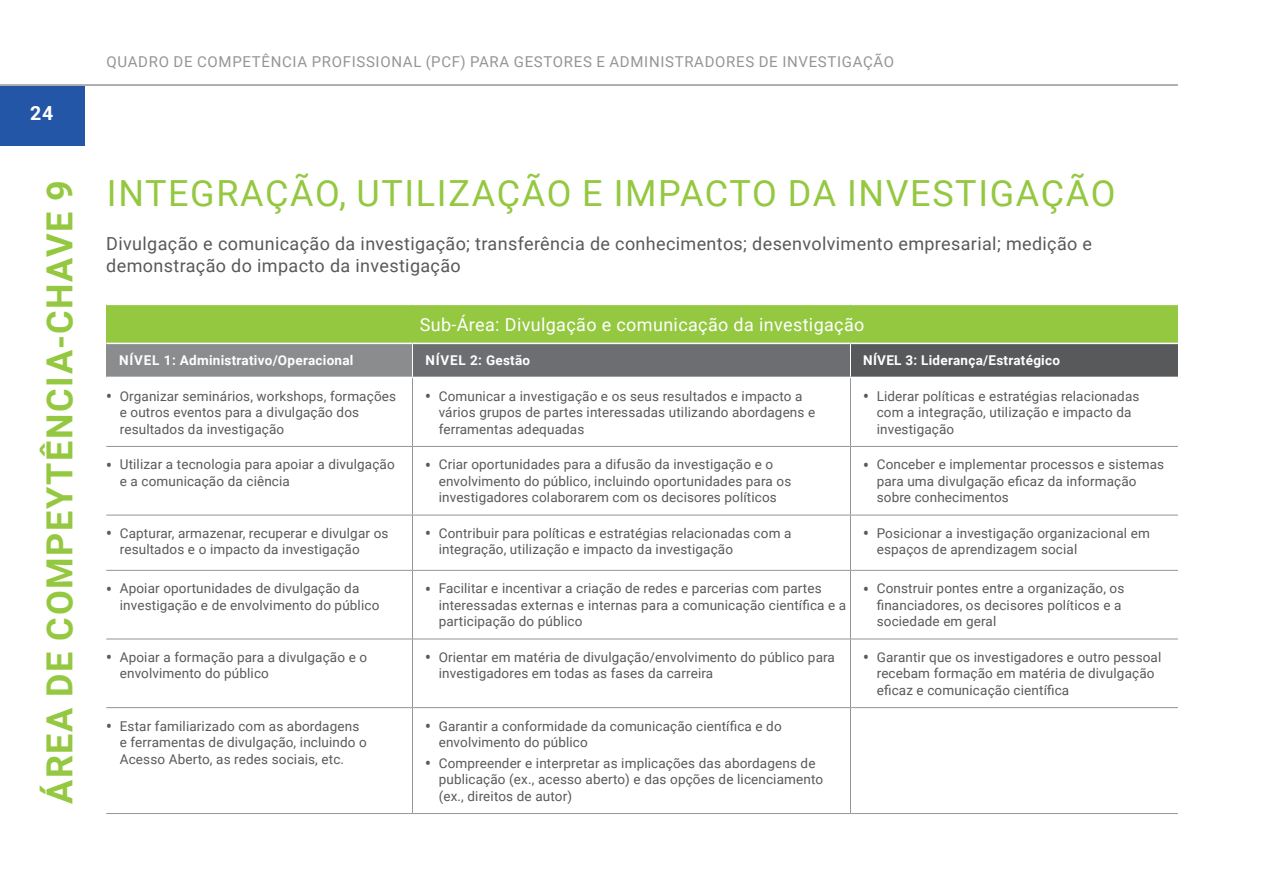
<style>
.page{position:relative;width:1263px;height:893px;background:#fff}
.page>*{position:absolute;margin:0;border:0;box-sizing:border-box;transform-origin:0 0}
.t1{font:36px "Roboto";letter-spacing:.045em;color:#94c840}
.t2{font:700 36px "Roboto";letter-spacing:.045em;color:#94c840}
.t3{font:700 19.5px "Roboto";color:#fff}
.t4{font:18px/22.5px "Roboto";letter-spacing:.02em;color:#58595b}
.t5{font:18px "Roboto";letter-spacing:.02em;color:#fff}
.t6{font:15px "Roboto";letter-spacing:.045em;color:#939598}
.t7{font:13.5px/16.5px "Roboto";letter-spacing:.01em;color:#58595b}
.t8{font:700 13.5px "Roboto";letter-spacing:.02em;color:#fff}
.s1{font-weight:500;font-size:16.5px}
</style>
<div class="page">
<div style="left:0;top:86px;width:85px;height:59px;background:#2356a7"></div>
<hr style="left:0;top:84px;width:1178px;height:2px;background:#939598">
<div style="left:106px;top:304px;width:1072px;height:39px;background:#94c840"></div>
<div style="left:106px;top:343px;width:306px;height:34px;background:#8a8c8e"></div>
<div style="left:412px;top:343px;width:438px;height:34px;background:#6d6e71"></div>
<div style="left:850px;top:343px;width:328px;height:34px;background:#58595b"></div>
<svg style="left:106px;top:514px;width:1072px;height:195px"></svg>
<hr style="left:106px;top:304px;width:306px;height:1px;background:#fff">
<hr style="left:412px;top:304px;width:438px;height:1px;background:#fff">
<hr style="left:850px;top:304px;width:328px;height:1px;background:#fff">
<hr style="left:106px;top:343px;width:306px;height:1px;background:#fff">
<hr style="left:412px;top:343px;width:438px;height:1px;background:#fff">
<hr style="left:850px;top:343px;width:328px;height:1px;background:#fff">
<hr style="left:412px;top:378px;width:1px;height:68px;background:#939598">
<hr style="left:850px;top:378px;width:1px;height:68px;background:#939598">
<hr style="left:106px;top:446px;width:306px;height:1px;background:#939598">
<hr style="left:412px;top:446px;width:438px;height:1px;background:#939598">
<hr style="left:412px;top:447px;width:1px;height:68px;background:#939598">
<hr style="left:850px;top:446px;width:328px;height:1px;background:#939598">
<hr style="left:850px;top:447px;width:1px;height:68px;background:#939598">
<hr style="left:106px;top:515px;width:306px;height:1px;background:#939598">
<hr style="left:412px;top:515px;width:438px;height:1px;background:#939598">
<hr style="left:412px;top:515px;width:1px;height:55px;background:#939598">
<hr style="left:850px;top:515px;width:328px;height:1px;background:#939598">
<hr style="left:850px;top:515px;width:1px;height:55px;background:#939598">
<hr style="left:106px;top:570px;width:306px;height:1px;background:#939598">
<hr style="left:412px;top:570px;width:438px;height:1px;background:#939598">
<hr style="left:412px;top:571px;width:1px;height:68px;background:#939598">
<hr style="left:850px;top:570px;width:328px;height:1px;background:#939598">
<hr style="left:850px;top:571px;width:1px;height:68px;background:#939598">
<hr style="left:106px;top:639px;width:306px;height:1px;background:#939598">
<hr style="left:412px;top:639px;width:438px;height:1px;background:#939598">
<hr style="left:412px;top:639px;width:1px;height:68px;background:#939598">
<hr style="left:850px;top:639px;width:328px;height:1px;background:#939598">
<hr style="left:850px;top:639px;width:1px;height:68px;background:#939598">
<hr style="left:106px;top:707px;width:306px;height:1px;background:#939598">
<hr style="left:412px;top:707px;width:438px;height:1px;background:#939598">
<hr style="left:412px;top:708px;width:1px;height:105px;background:#939598">
<hr style="left:850px;top:707px;width:328px;height:1px;background:#939598">
<hr style="left:850px;top:708px;width:1px;height:105px;background:#939598">
<hr style="left:106px;top:813px;width:306px;height:1px;background:#939598">
<hr style="left:412px;top:813px;width:438px;height:1px;background:#939598">
<hr style="left:850px;top:813px;width:328px;height:1px;background:#939598">
<hr style="left:412px;top:344px;width:1px;height:33px;background:#fff">
<hr style="left:850px;top:344px;width:1px;height:33px;background:#fff">
<h2 class="t3" style="left:30px;top:100px;width:25px">24</h2>
<h1 class="t2" style="left:34px;top:804px;width:626px;rotate:-90deg">ÁREA DE COMPEYTÊNCIA-CHAVE 9</h1>
<p class="t6" style="left:107px;top:51px;width:789px">QUADRO DE COMPETÊNCIA PROFISSIONAL (PCF) PARA GESTORES E ADMINISTRADORES DE INVESTIGAÇÃO</p>
<h1 class="t1" style="left:107px;top:168px;width:1010px">INTEGRAÇÃO, UTILIZAÇÃO E IMPACTO DA INVESTIGAÇÃO</h1>
<h3 class="t4" style="left:106px;top:232px;width:987px">Divulgação e comunicação da investigação; transferência de conhecimentos; desenvolvimento empresarial; medição e demonstração do impacto da investigação</h3>
<h3 class="t5" style="left:420px;top:312px;width:446px">Sub-Área: Divulgação e comunicação da investigação</h3>
<p class="t8" style="left:119px;top:351px;width:236px">NÍVEL 1: Administrativo/Operacional</p>
<p class="t8" style="left:425px;top:351px;width:106px">NÍVEL 2: Gestão</p>
<p class="t8" style="left:863px;top:351px;width:198px">NÍVEL 3: Liderança/Estratégico</p>
<p class="t7" style="left:120px;top:387px;width:278px;text-indent:-14px"><span class="s1">•</span> Organizar seminários, workshops, formações e outros eventos para a divulgação dos resultados da investigação</p>
<p class="t7" style="left:439px;top:387px;width:378px;text-indent:-14px"><span class="s1">•</span> Comunicar a investigação e os seus resultados e impacto a vários grupos de partes interessadas utilizando abordagens e ferramentas adequadas</p>
<p class="t7" style="left:877px;top:387px;width:264px;text-indent:-14px"><span class="s1">•</span> Liderar políticas e estratégias relacionadas com a integração, utilização e impacto da investigação</p>
<p class="t7" style="left:120px;top:456px;width:276px;text-indent:-14px"><span class="s1">•</span> Utilizar a tecnologia para apoiar a divulgação e a comunicação da ciência</p>
<p class="t7" style="left:439px;top:456px;width:354px;text-indent:-14px"><span class="s1">•</span> Criar oportunidades para a difusão da investigação e o envolvimento do público, incluindo oportunidades para os investigadores colaborarem com os decisores políticos</p>
<p class="t7" style="left:877px;top:456px;width:289px;text-indent:-14px"><span class="s1">•</span> Conceber e implementar processos e sistemas para uma divulgação eficaz da informação sobre conhecimentos</p>
<p class="t7" style="left:120px;top:524px;width:270px;text-indent:-14px"><span class="s1">•</span> Capturar, armazenar, recuperar e divulgar os resultados e o impacto da investigação</p>
<p class="t7" style="left:439px;top:524px;width:354px;text-indent:-14px"><span class="s1">•</span> Contribuir para políticas e estratégias relacionadas com a integração, utilização e impacto da investigação</p>
<p class="t7" style="left:877px;top:524px;width:275px;text-indent:-14px"><span class="s1">•</span> Posicionar a investigação organizacional em espaços de aprendizagem social</p>
<p class="t7" style="left:120px;top:580px;width:261px;text-indent:-14px"><span class="s1">•</span> Apoiar oportunidades de divulgação da investigação e de envolvimento do público</p>
<p class="t7" style="left:439px;top:580px;width:409px;text-indent:-14px"><span class="s1">•</span> Facilitar e incentivar a criação de redes e parcerias com partes interessadas externas e internas para a comunicação científica e a participação do público</p>
<p class="t7" style="left:877px;top:580px;width:249px;text-indent:-14px"><span class="s1">•</span> Construir pontes entre a organização, os financiadores, os decisores políticos e a sociedade em geral</p>
<p class="t7" style="left:120px;top:648px;width:249px;text-indent:-14px"><span class="s1">•</span> Apoiar a formação para a divulgação e o envolvimento do público</p>
<p class="t7" style="left:439px;top:648px;width:398px;text-indent:-14px"><span class="s1">•</span> Orientar em matéria de divulgação/envolvimento do público para investigadores em todas as fases da carreira</p>
<p class="t7" style="left:877px;top:648px;width:286px;text-indent:-14px"><span class="s1">•</span> Garantir que os investigadores e outro pessoal recebam formação em matéria de divulgação eficaz e comunicação científica</p>
<p class="t7" style="left:120px;top:717px;width:249px;text-indent:-14px"><span class="s1">•</span> Estar familiarizado com as abordagens e ferramentas de divulgação, incluindo o<br>Acesso Aberto, as redes sociais, etc.</p>
<p class="t7" style="left:439px;top:717px;width:344px;text-indent:-14px"><span class="s1">•</span> Garantir a conformidade da comunicação científica e do envolvimento do público</p>
<p class="t7" style="left:439px;top:754px;width:386px;text-indent:-14px"><span class="s1">•</span> Compreender e interpretar as implicações das abordagens de publicação (ex., acesso aberto) e das opções de licenciamento (ex., direitos de autor)</p>
</div>
